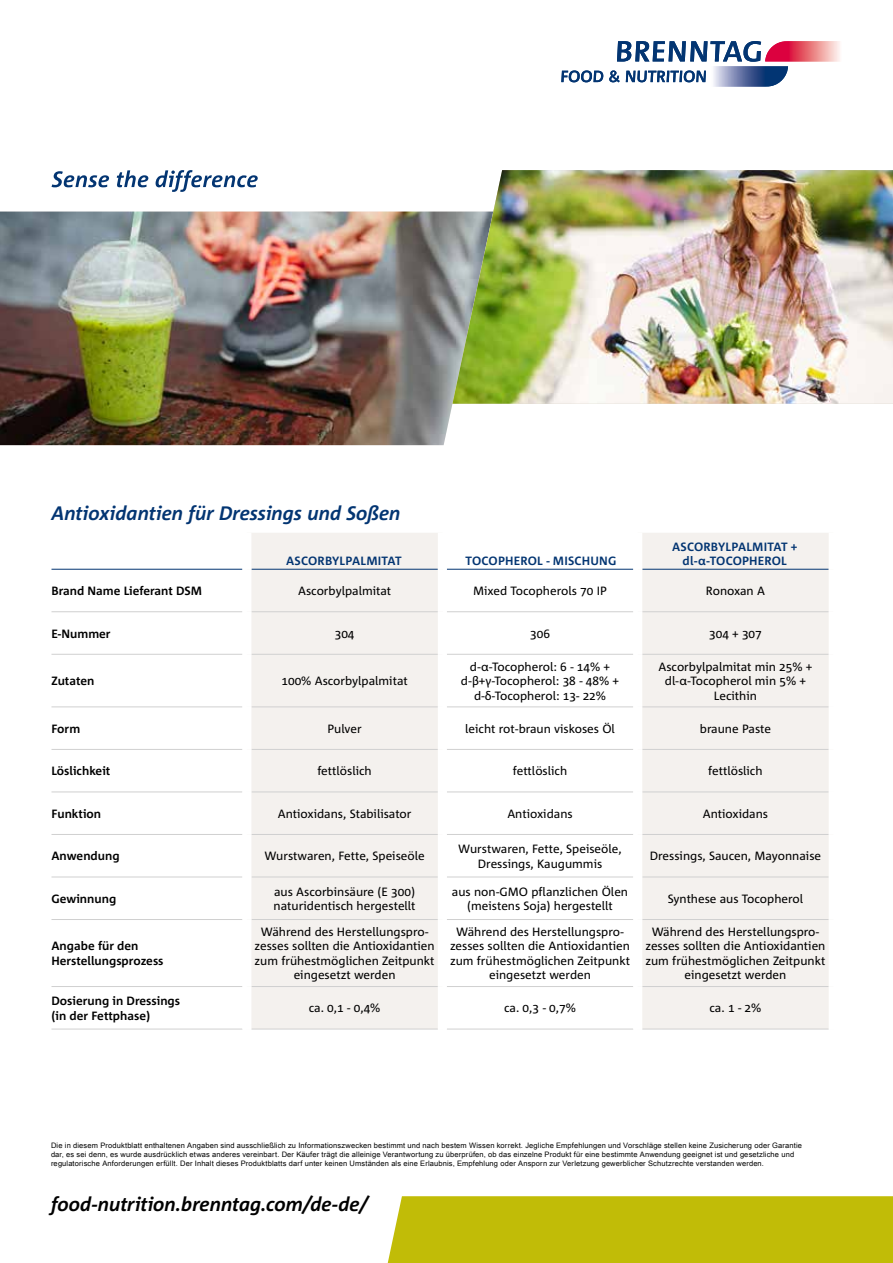
<style>
.page{position:relative;width:893px;height:1263px;background:#fff}
.page>*{position:absolute;margin:0;border:0;box-sizing:border-box;transform-origin:0 0}
.t1{font:italic 700 19.5px "Corpid E1 s";letter-spacing:-.005em;color:#033572}
.t2{font:italic 700 19.5px "Corpid E1 s";letter-spacing:-.005em;color:#000}
.t3{font:12px/14.4px "Corpid E1 s";color:#000;text-align:center}
.t4{font:700 12px/14.4px "Corpid E1 s";color:#000}
.t5{font:700 12px/14.4px "Corpid E1 s";letter-spacing:.015em;color:#033572;text-align:center}
.t6{font:7.5px/9px "Arial Unicode MS";letter-spacing:.02em;color:#000}
</style>
<div class="page">
<div style="left:388px;top:1196px;width:505px;height:67px;background:#c1bc07"></div>
<div style="left:251px;top:533px;width:187px;height:496px;background:#f4f1ee"></div>
<div style="left:642px;top:533px;width:187px;height:496px;background:#f4f1ee"></div>
<div style="left:247px;top:569px;width:195px;height:43px;background:#f4f1ee"></div>
<hr style="left:51px;top:611px;width:191px;height:1px;background:#d0d0d0">
<hr style="left:251px;top:611px;width:187px;height:1px;background:#d0d0d0">
<hr style="left:447px;top:611px;width:186px;height:1px;background:#d0d0d0">
<hr style="left:642px;top:611px;width:187px;height:1px;background:#d0d0d0">
<hr style="left:51px;top:654px;width:191px;height:1px;background:#d0d0d0">
<hr style="left:251px;top:654px;width:187px;height:1px;background:#d0d0d0">
<hr style="left:447px;top:654px;width:186px;height:1px;background:#d0d0d0">
<hr style="left:642px;top:654px;width:187px;height:1px;background:#d0d0d0">
<hr style="left:51px;top:706px;width:191px;height:1px;background:#d0d0d0">
<hr style="left:251px;top:706px;width:187px;height:1px;background:#d0d0d0">
<hr style="left:447px;top:706px;width:186px;height:1px;background:#d0d0d0">
<hr style="left:642px;top:706px;width:187px;height:1px;background:#d0d0d0">
<hr style="left:51px;top:749px;width:191px;height:1px;background:#d0d0d0">
<hr style="left:251px;top:749px;width:187px;height:1px;background:#d0d0d0">
<hr style="left:447px;top:749px;width:186px;height:1px;background:#d0d0d0">
<hr style="left:642px;top:749px;width:187px;height:1px;background:#d0d0d0">
<hr style="left:51px;top:791px;width:191px;height:1px;background:#d0d0d0">
<hr style="left:251px;top:791px;width:187px;height:1px;background:#d0d0d0">
<hr style="left:447px;top:791px;width:186px;height:1px;background:#d0d0d0">
<hr style="left:642px;top:791px;width:187px;height:1px;background:#d0d0d0">
<hr style="left:51px;top:834px;width:191px;height:1px;background:#d0d0d0">
<hr style="left:251px;top:834px;width:187px;height:1px;background:#d0d0d0">
<hr style="left:447px;top:834px;width:186px;height:1px;background:#d0d0d0">
<hr style="left:642px;top:834px;width:187px;height:1px;background:#d0d0d0">
<hr style="left:51px;top:877px;width:191px;height:1px;background:#d0d0d0">
<hr style="left:251px;top:877px;width:187px;height:1px;background:#d0d0d0">
<hr style="left:447px;top:877px;width:186px;height:1px;background:#d0d0d0">
<hr style="left:642px;top:877px;width:187px;height:1px;background:#d0d0d0">
<hr style="left:51px;top:919px;width:191px;height:1px;background:#d0d0d0">
<hr style="left:251px;top:919px;width:187px;height:1px;background:#d0d0d0">
<hr style="left:447px;top:919px;width:186px;height:1px;background:#d0d0d0">
<hr style="left:642px;top:919px;width:187px;height:1px;background:#d0d0d0">
<hr style="left:51px;top:986px;width:191px;height:1px;background:#d0d0d0">
<hr style="left:251px;top:986px;width:187px;height:1px;background:#d0d0d0">
<hr style="left:447px;top:986px;width:186px;height:1px;background:#d0d0d0">
<hr style="left:642px;top:986px;width:187px;height:1px;background:#d0d0d0">
<hr style="left:51px;top:1029px;width:191px;height:1px;background:#d0d0d0">
<hr style="left:251px;top:1029px;width:187px;height:1px;background:#d0d0d0">
<hr style="left:447px;top:1029px;width:186px;height:1px;background:#d0d0d0">
<hr style="left:642px;top:1029px;width:187px;height:1px;background:#d0d0d0">
<hr style="left:51px;top:569px;width:191px;height:1px;background:#033572">
<hr style="left:251px;top:569px;width:187px;height:1px;background:#033572">
<hr style="left:447px;top:569px;width:186px;height:1px;background:#033572">
<hr style="left:642px;top:569px;width:187px;height:1px;background:#033572">
<div style="left:242px;top:569px;width:9px;height:43px;background:#fff"></div>
<div style="left:438px;top:569px;width:9px;height:43px;background:#fff"></div>
<svg style="left:561px;top:41px;width:279px;height:46px"></svg>
<img style="left:0;top:212px;width:453px;height:233px">
<img style="left:452px;top:170px;width:441px;height:234px">
<svg style="left:51px;top:170px;width:207px;height:22px"></svg>
<h1 class="t1" style="left:51px;top:501px;width:351px">Antioxidantien für Dressings und Soßen</h1>
<p class="t5" style="left:286px;top:553px;width:117px">ASCORBYLPALMITAT</p>
<p class="t5" style="left:466px;top:553px;width:152px">TOCOPHEROL - MISCHUNG</p>
<p class="t5" style="left:672px;top:539px;width:127px">ASCORBYLPALMITAT + dl-α-TOCOPHEROL</p>
<p class="t4" style="left:52px;top:583px;width:152px">Brand Name Lieferant DSM</p>
<p class="t3" style="left:298px;top:583px;width:95px">Ascorbylpalmitat</p>
<p class="t3" style="left:473px;top:583px;width:136px">Mixed Tocopherols 70 IP</p>
<p class="t3" style="left:706px;top:583px;width:61px">Ronoxan A</p>
<p class="t4" style="left:51px;top:626px;width:61px">E-Nummer</p>
<p class="t3" style="left:335px;top:626px;width:21px">304</p>
<p class="t3" style="left:530px;top:626px;width:21px">306</p>
<p class="t3" style="left:709px;top:626px;width:54px">304 + 307</p>
<p class="t4" style="left:51px;top:673px;width:44px">Zutaten</p>
<p class="t3" style="left:281px;top:673px;width:128px">100% Ascorbylpalmitat</p>
<p class="t3" style="left:461px;top:659px;width:160px">d-α-Tocopherol: 6 - 14% + d-β+γ-Tocopherol: 38 - 48% + d-δ-Tocopherol: 13- 22%</p>
<p class="t3" style="left:658px;top:659px;width:155px">Ascorbylpalmitat min 25% + dl-α-Tocopherol min 5% +<br>Lecithin</p>
<p class="t4" style="left:51px;top:721px;width:30px">Form</p>
<p class="t3" style="left:327px;top:721px;width:36px">Pulver</p>
<p class="t3" style="left:465px;top:721px;width:151px">leicht rot-braun viskoses Öl</p>
<p class="t3" style="left:700px;top:721px;width:73px">braune Paste</p>
<p class="t4" style="left:51px;top:764px;width:60px">Löslichkeit</p>
<p class="t3" style="left:317px;top:764px;width:56px">fettlöslich</p>
<p class="t3" style="left:513px;top:764px;width:56px">fettlöslich</p>
<p class="t3" style="left:708px;top:764px;width:56px">fettlöslich</p>
<p class="t4" style="left:51px;top:806px;width:51px">Funktion</p>
<p class="t3" style="left:278px;top:806px;width:135px">Antioxidans, Stabilisator</p>
<p class="t3" style="left:507px;top:806px;width:67px">Antioxidans</p>
<p class="t3" style="left:703px;top:806px;width:67px">Antioxidans</p>
<p class="t4" style="left:51px;top:849px;width:70px">Anwendung</p>
<p class="t3" style="left:264px;top:849px;width:162px">Wurstwaren, Fette, Speiseöle</p>
<p class="t3" style="left:458px;top:841px;width:165px">Wurstwaren, Fette, Speiseöle,<br>Dressings, Kaugummis</p>
<p class="t3" style="left:650px;top:849px;width:173px">Dressings, Saucen, Mayonnaise</p>
<p class="t4" style="left:51px;top:891px;width:66px">Gewinnung</p>
<p class="t3" style="left:274px;top:884px;width:144px;text-align:left">aus Ascorbinsäure (E 300) naturidentisch hergestellt</p>
<p class="t3" style="left:452px;top:884px;width:178px">aus non-GMO pflanzlichen Ölen (meistens Soja) hergestellt</p>
<p class="t3" style="left:668px;top:891px;width:137px">Synthese aus Tocopherol</p>
<p class="t4" style="left:51px;top:939px;width:114px">Angabe für den<br>Herstellungsprozess</p>
<p class="t3" style="left:255px;top:924px;width:181px">Während des Herstellungspro&shy;zesses sollten die Antioxidantien zum frühestmöglichen Zeitpunkt eingesetzt werden</p>
<p class="t3" style="left:450px;top:924px;width:181px">Während des Herstellungspro&shy;zesses sollten die Antioxidantien zum frühestmöglichen Zeitpunkt eingesetzt werden</p>
<p class="t3" style="left:645px;top:924px;width:181px">Während des Herstellungspro&shy;zesses sollten die Antioxidantien zum frühestmöglichen Zeitpunkt eingesetzt werden</p>
<p class="t4" style="left:51px;top:993px;width:130px">Dosierung in Dressings (in der Fettphase)</p>
<p class="t3" style="left:309px;top:1001px;width:73px">ca. 0,1 - 0,4%</p>
<p class="t3" style="left:504px;top:1001px;width:73px">ca. 0,3 - 0,7%</p>
<p class="t3" style="left:709px;top:1001px;width:53px">ca. 1 - 2%</p>
<p class="t6" style="left:51px;top:1140px;width:752px">Die in diesem Produktblatt enthaltenen Angaben sind ausschließlich zu Informationszwecken bestimmt und nach bestem Wissen korrekt. Jegliche Empfehlungen und Vorschläge stellen keine Zusicherung oder Garantie dar, es sei denn, es wurde ausdrücklich etwas anderes vereinbart. Der Käufer trägt die alleinige Verantwortung zu überprüfen, ob das einzelne Produkt für eine bestimmte Anwendung geeignet ist und gesetzliche und regulatorische Anforderungen erfüllt. Der Inhalt dieses Produktblatts darf unter keinen Umständen als eine Erlaubnis, Empfehlung oder Ansporn zur Verletzung gewerblicher Schutzrechte verstanden werden.</p>
<h1 class="t2" style="left:51px;top:1191px;width:319px">food-nutrition.brenntag.com/de-de/</h1>
</div>
